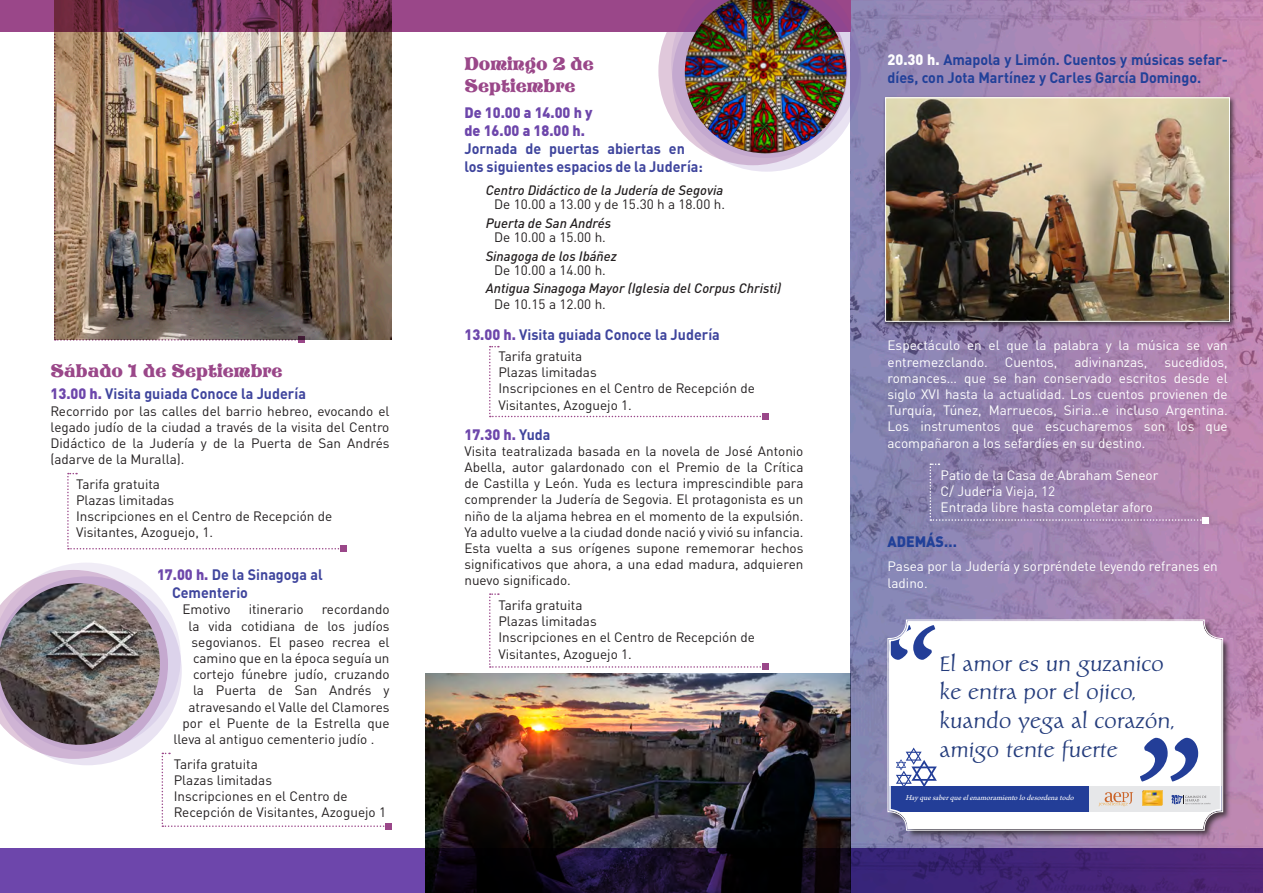
<style>
.page{position:relative;width:1263px;height:893px;background:#fff}
.page>*{position:absolute;margin:0;border:0;box-sizing:border-box;transform-origin:0 0}
.t1{font:21px/29px "Carolina LT Std";color:#243c7c}
.t2{font:18px/21.6px "Storybook";color:#9a4789}
.t3{font:700 15px/18px "DIN Pro";color:#3f459d;scale:.95 1}
.t4{font:700 15px/18px "DIN Pro";color:#214099;scale:.95 1}
.t5{font:900 15px/18px "DIN Pro";color:#6d46ab;scale:.95 1}
.t6{font:900 15px "DIN Pro";color:#214099;scale:.95 1}
.t7{font:13.5px/16.2px "DIN Pro";color:#231f20}
.t8{font:13.5px/16.2px "DIN Pro";color:#fff;text-align:justify}
.t9{font:italic 500 13.5px "DIN Pro";color:#231f20}
.t10{font:italic 7.95px "Arno Pro Sm Text";color:#fff}
.s1{font-weight:900;color:#6d46ab}
.s2{font-weight:700;color:#3f459d}
.s3{font-weight:900;color:#fff}
</style>
<div class="page">
<div style="left:0;top:848px;width:1263px;height:45px;background:#6d46ab"></div>
<img style="left:850px;top:0;width:413px;height:893px">
<svg style="left:67px;top:473px;width:280px;height:79px"></svg>
<svg style="left:489px;top:346px;width:279px;height:73px"></svg>
<svg style="left:929px;top:463px;width:280px;height:60px;background:#9e82ae"></svg>
<svg style="left:489px;top:593px;width:279px;height:77px"></svg>
<div style="left:883px;top:95px;width:353px;height:233px;background:#231f20;opacity:.75"></div>
<img style="left:887px;top:99px;width:341px;height:221px">
<div style="left:885px;top:97px;width:345px;height:225px;border:1px solid #fff"></div>
<div style="left:888px;top:620px;width:344px;height:219px;background:#231f20;opacity:.75"></div>
<svg style="left:887px;top:619px;width:336px;height:212px"></svg>
<div style="left:889px;top:621px;width:332px;height:208px;border:2px solid #fff;border-radius:18px"></div>
<div style="left:0;top:0;width:850px;height:32px;background:#9a4789"></div>
<svg style="left:658px;top:0;width:203px;height:172px"></svg>
<img style="left:685px;top:0;width:161px;height:153px">
<img style="left:425px;top:673px;width:425px;height:220px">
<img style="left:54px;top:0;width:338px;height:340px">
<svg style="left:24px;top:563px;width:367px;height:266px"></svg>
<img style="left:0;top:583px;width:160px;height:162px">
<p class="t2" style="left:50px;top:360px;width:234px">Sábado 1 de Septiembre</p>
<p class="t3" style="left:50px;top:383px;width:270px"><span class="s1">13.00 h.</span> Visita guiada Conoce la Judería</p>
<p class="t7" style="left:50px;top:401px;width:340px;text-align:justify">Recorrido por las calles del barrio hebreo, evocando el legado judío de la ciudad a través de la visita del Centro Didáctico de la Judería y de la Puerta de San Andrés (adarve de la Muralla).</p>
<p class="t7" style="left:76px;top:474px;width:85px">Tarifa gratuita</p>
<p class="t7" style="left:76px;top:491px;width:100px">Plazas limitadas</p>
<p class="t7" style="left:76px;top:507px;width:258px">Inscripciones en el Centro de Recepción de<br>Visitantes, Azoguejo, 1.</p>
<p class="t3" style="left:172px;top:564px;width:160px;text-indent:-15px"><span class="s1">17.00 h.</span> De la Sinagoga al<br>Cementerio</p>
<p class="t7" style="left:182px;top:600px;width:50px">Emotivo</p>
<p class="t7" style="left:249px;top:600px;width:56px">itinerario</p>
<p class="t7" style="left:322px;top:600px;width:69px">recordando</p>
<p class="t7" style="left:188px;top:616px;width:202px">la vida cotidiana de los judíos</p>
<p class="t7" style="left:191px;top:632px;width:200px">segovianos. El paseo recrea el</p>
<p class="t7" style="left:193px;top:649px;width:198px">camino que en la época seguía un</p>
<p class="t7" style="left:193px;top:665px;width:198px">cortejo fúnebre judío, cruzando</p>
<p class="t7" style="left:193px;top:681px;width:198px">la Puerta de San Andrés y</p>
<p class="t7" style="left:188px;top:697px;width:203px">atravesando el Valle del Clamores</p>
<p class="t7" style="left:182px;top:713px;width:208px">por el Puente de la Estrella que</p>
<p class="t7" style="left:173px;top:730px;width:202px">lleva al antiguo cementerio judío .</p>
<p class="t7" style="left:174px;top:754px;width:85px">Tarifa gratuita</p>
<p class="t7" style="left:174px;top:770px;width:100px">Plazas limitadas</p>
<p class="t7" style="left:174px;top:787px;width:214px">Inscripciones en el Centro de<br>Recepción de Visitantes, Azoguejo 1</p>
<p class="t2" style="left:464px;top:54px;width:131px">Domingo 2 de<br>Septiembre</p>
<p class="t5" style="left:464px;top:102px;width:136px">De 10.00 a 14.00 h y de 16.00 a 18.00 h.</p>
<p class="t3" style="left:464px;top:138px;width:253px">Jornada de puertas abiertas en los siguientes espacios de la Judería:</p>
<p class="t9" style="left:486px;top:179px;width:239px">Centro Didáctico de la Judería de Segovia</p>
<p class="t7" style="left:494px;top:195px;width:232px">De 10.00 a 13.00 y de 15.30 h a 18.00 h.</p>
<p class="t9" style="left:486px;top:212px;width:127px">Puerta de San Andrés</p>
<p class="t7" style="left:494px;top:228px;width:113px">De 10.00 a 15.00 h.</p>
<p class="t9" style="left:486px;top:245px;width:133px">Sinagoga de los Ibáñez</p>
<p class="t7" style="left:494px;top:260px;width:113px">De 10.00 a 14.00 h.</p>
<p class="t9" style="left:486px;top:278px;width:297px">Antigua Sinagoga Mayor (Iglesia del Corpus Christi)</p>
<p class="t7" style="left:494px;top:295px;width:113px">De 10.15 a 12.00 h.</p>
<p class="t3" style="left:464px;top:324px;width:270px"><span class="s1">13.00 h.</span> Visita guiada Conoce la Judería</p>
<p class="t7" style="left:498px;top:347px;width:85px">Tarifa gratuita</p>
<p class="t7" style="left:498px;top:363px;width:100px">Plazas limitadas</p>
<p class="t7" style="left:498px;top:379px;width:258px">Inscripciones en el Centro de Recepción de<br>Visitantes, Azoguejo 1.</p>
<p class="t5" style="left:464px;top:423px;width:92px">17.30 h. <span class="s2">Yuda</span></p>
<p class="t7" style="left:464px;top:441px;width:341px;text-align:justify">Visita teatralizada basada en la novela de José Antonio Abella, autor galardonado con el Premio de la Crítica de Castilla y León. Yuda es lectura imprescindible para comprender la Judería de Segovia. El protagonista es un niño de la aljama hebrea en el momento de la expulsión.<br>Ya adulto vuelve a la ciudad donde nació y vivió su infancia.<br>Esta vuelta a sus orígenes supone rememorar hechos significativos que ahora, a una edad madura, adquieren nuevo significado.</p>
<p class="t7" style="left:498px;top:596px;width:85px">Tarifa gratuita</p>
<p class="t7" style="left:498px;top:612px;width:100px">Plazas limitadas</p>
<p class="t7" style="left:498px;top:628px;width:258px">Inscripciones en el Centro de Recepción de<br>Visitantes, Azoguejo 1.</p>
<p class="t4" style="left:887px;top:48px;width:360px"><span class="s3">20.30 h.</span> Amapola y Limón. Cuentos y músicas sefar&shy;díes, con Jota Martínez y Carles García Domingo.</p>
<p class="t8" style="left:887px;top:336px;width:342px">Espectáculo en el que la palabra y la música se van entremezclando. Cuentos, adivinanzas, sucedidos, romances… que se han conservado escritos desde el siglo XVI hasta la actualidad. Los cuentos provienen de Turquía, Túnez, Marruecos, Siria…e incluso Argentina.<br>Los instrumentos que escucharemos son los que acompañaron a los sefardíes en su destino.</p>
<p class="t8" style="left:941px;top:466px;width:219px">Patio de la Casa de Abraham Seneor</p>
<p class="t8" style="left:941px;top:482px;width:116px">C/ Judería Vieja, 12</p>
<p class="t8" style="left:941px;top:498px;width:214px">Entrada libre hasta completar aforo</p>
<p class="t6" style="left:887px;top:528px;width:74px">ADEMÁS…</p>
<p class="t8" style="left:887px;top:557px;width:332px">Pasea por la Judería y sorpréndete leyendo refranes en ladino.</p>
<p class="t1" style="left:939px;top:649px;width:237px">El amor es un guzanico ke entra por el ojico, kuando yega al corazón, amigo tente fuerte</p>
<p class="t10" style="left:905px;top:793px;width:172px">Hayquesaberqueelenamoramientolodesordenatodo</p>
</div>
